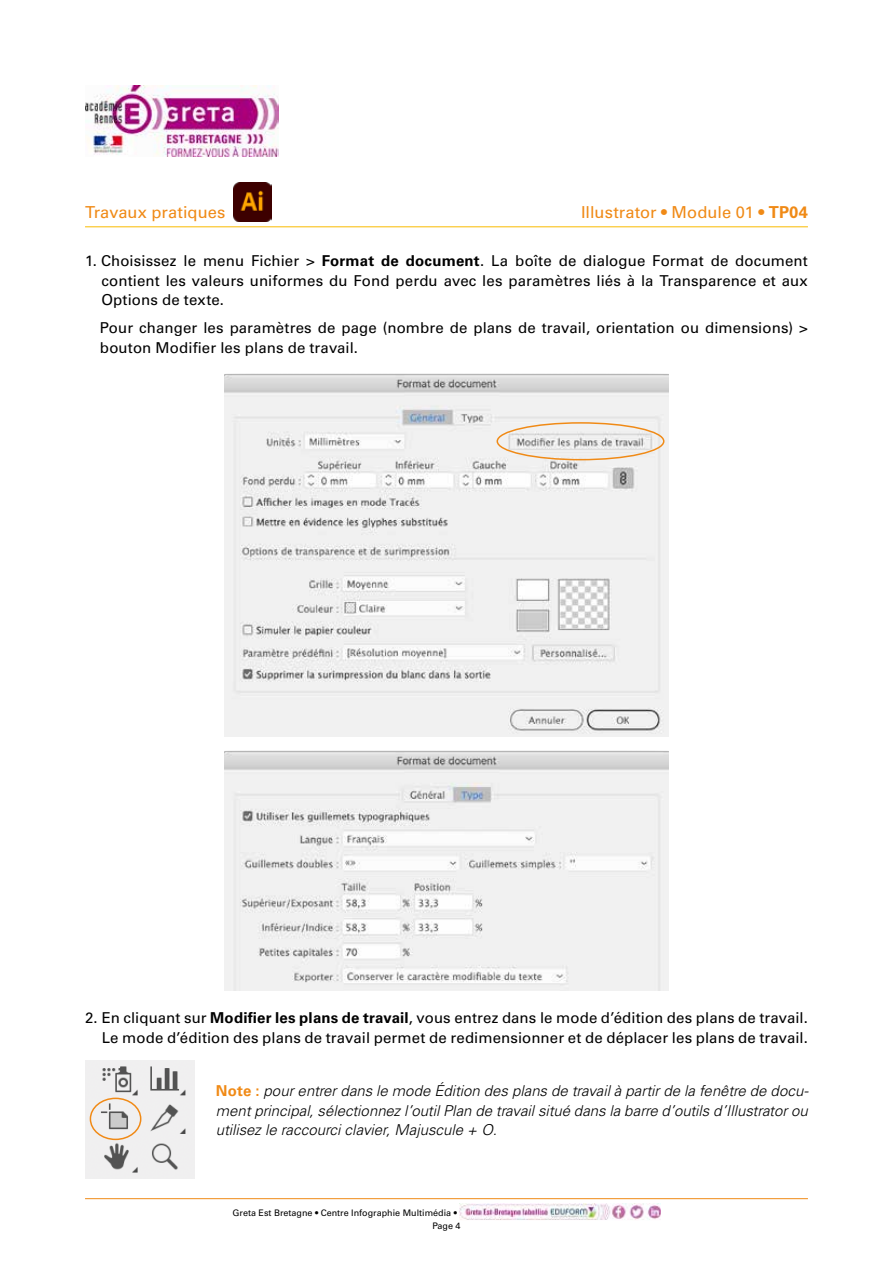
<style>
.page{position:relative;width:893px;height:1263px;background:#fff}
.page>*{position:absolute;margin:0;border:0;box-sizing:border-box;transform-origin:0 0}
.t1{font:16.5px "Univers LT Std";color:#f08a16}
.t2{font:15px/19.5px "Univers LT Std";letter-spacing:.005em;color:#000;text-align:justify}
.t3{font:italic 300 15px/19.5px "Univers LT Std";color:#000;text-align:justify}
.t4{font:9px/12.9px "Univers LT Std";color:#000}
.s1{font-weight:700}
.s2{font-weight:700;font-style:normal;color:#f08a16}
</style>
<div class="page">
<img style="left:225px;top:373px;width:443px;height:363px">
<div style="left:496px;top:422px;width:168px;height:38px;border:2px solid #f08a16;border-radius:50%"></div>
<img style="left:225px;top:750px;width:443px;height:240px">
<img style="left:85px;top:1060px;width:110px;height:118px">
<div style="left:90px;top:1097px;width:51px;height:43px;border:2px solid #f08a16;border-radius:50%"></div>
<hr style="left:85px;top:1198px;width:723px;height:1px;background:#f08a16">
<img style="left:459px;top:1203px;width:201px;height:17px">
<img style="left:85px;top:85px;width:193px;height:71px">
<hr style="left:85px;top:226px;width:723px;height:1px;background:#fabb00">
<img style="left:234px;top:183px;width:38px;height:38px">
<p class="t1" style="left:85px;top:202px;width:142px">Travaux pratiques</p>
<p class="t1" style="left:581px;top:202px;width:228px">Illustrator • Module 01 • <span class="s1">TP04</span></p>
<p class="t2" style="left:101px;top:251px;width:708px;text-indent:-16px">1. Choisissez le menu Fichier &gt; <span class="s1">Format de document</span>. La boîte de dialogue Format de document contient les valeurs uniformes du Fond perdu avec les paramètres liés à la Transparence et aux Options de texte.</p>
<p class="t2" style="left:100px;top:318px;width:709px">Pour changer les paramètres de page (nombre de plans de travail, orientation ou dimensions) &gt; bouton Modifier les plans de travail.</p>
<p class="t2" style="left:85px;top:1008px;width:724px;text-align:right">2. En cliquant sur <span class="s1">Modifier les plans de travail</span>, vous entrez dans le mode d’édition des plans de travail.<br>Le mode d’édition des plans de travail permet de redimensionner et de déplacer les plans de travail.</p>
<p class="t3" style="left:216px;top:1081px;width:594px"><span class="s2">Note :</span> pour entrer dans le mode Édition des plans de travail à partir de la fenêtre de docu&shy;ment principal, sélectionnez l’outil Plan de travail situé dans la barre d’outils d’Illustrator ou utilisez le raccourci clavier, Majuscule + O.</p>
<p class="t4" style="left:432px;top:1206px;width:30px;text-indent:-200px">Greta Est Bretagne • Centre Infographie Multimédia •<br>Page 4</p>
</div>
